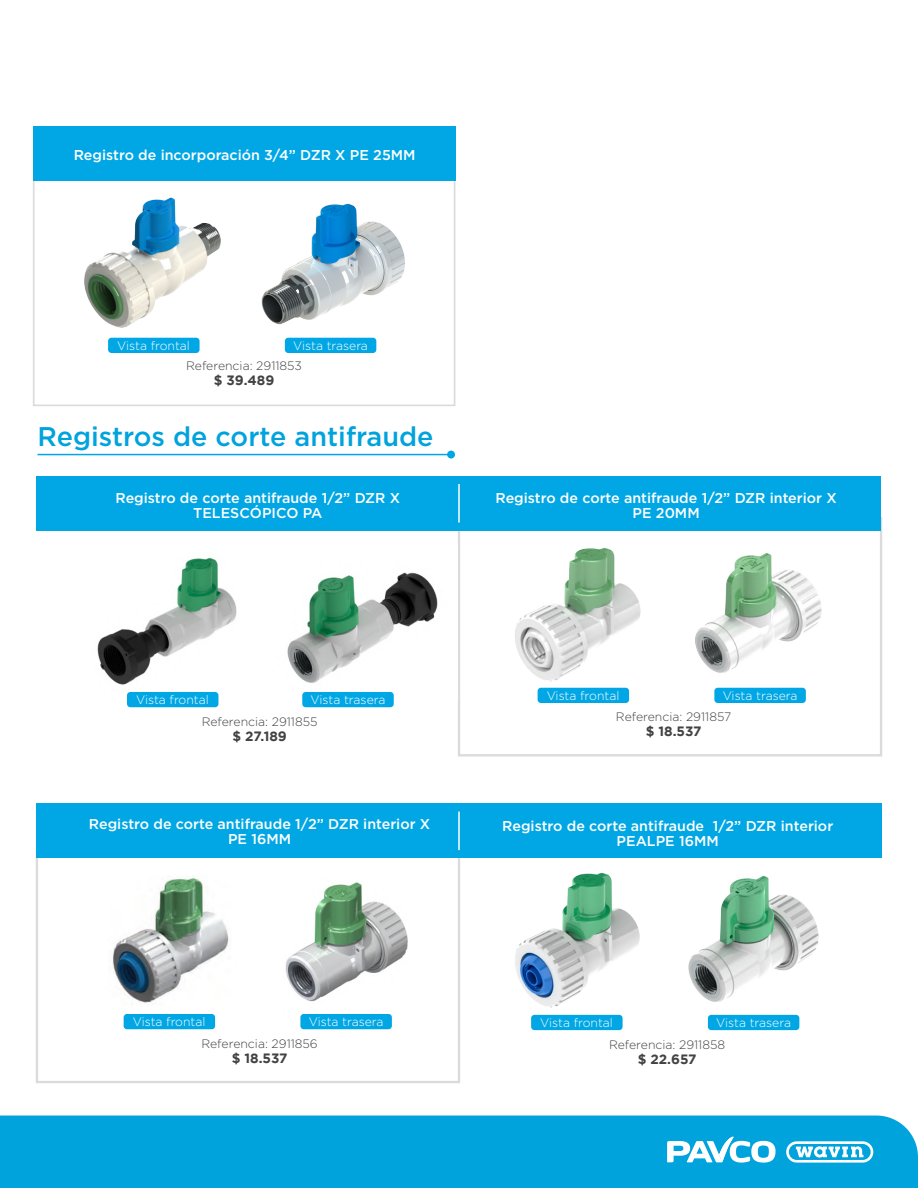
<style>
.page{position:relative;width:918px;height:1188px;background:#fff}
.page>*{position:absolute;margin:0;border:0;box-sizing:border-box;transform-origin:0 0}
.t1{font:500 27px "Gotham";color:#00a3dc}
.t2{font:500 14.25px/15px "Gotham";color:#fff;text-align:center}
.t3{font:700 13.5px "Gotham";letter-spacing:-.005em;color:#424242}
.t4{font:300 12.15px "Gotham";color:#fff}
.t5{font:300 12.15px "Gotham";color:#424242}
</style>
<div class="page">
<div style="left:458px;top:517px;width:424px;height:239px;border:2px solid #dbdbdb"></div>
<img style="left:688px;top:875px;width:131px;height:127px">
<div style="left:36px;top:847px;width:424px;height:236px;border:2px solid #dbdbdb"></div>
<div style="left:37px;top:477px;width:844px;height:54px;background:#00a7e4"></div>
<hr style="left:458px;top:484px;width:2px;height:39px;background:#fff">
<div style="left:538px;top:688px;width:91px;height:15px;background:#00a7e4;border-radius:3px"></div>
<div style="left:714px;top:688px;width:92px;height:15px;background:#00a7e4;border-radius:3px"></div>
<div style="left:37px;top:804px;width:422px;height:54px;background:#00a7e4"></div>
<div style="left:459px;top:804px;width:422px;height:54px;background:#00a7e4"></div>
<div style="left:531px;top:1015px;width:92px;height:15px;background:#00a7e4;border-radius:3px"></div>
<div style="left:708px;top:1015px;width:91px;height:15px;background:#00a7e4;border-radius:3px"></div>
<img style="left:515px;top:548px;width:126px;height:144px">
<img style="left:695px;top:553px;width:127px;height:135px">
<hr style="left:458px;top:812px;width:2px;height:38px;background:#fff">
<img style="left:285px;top:882px;width:123px;height:120px">
<div style="left:124px;top:1014px;width:91px;height:15px;background:#00a7e4;border-radius:3px"></div>
<div style="left:300px;top:1014px;width:92px;height:15px;background:#00a7e4;border-radius:3px"></div>
<img style="left:113px;top:876px;width:118px;height:127px">
<img style="left:515px;top:872px;width:125px;height:136px">
<img style="left:84px;top:197px;width:137px;height:143px">
<div style="left:33px;top:178px;width:422px;height:228px;border:2px solid #dbdbdb"></div>
<div style="left:34px;top:127px;width:422px;height:54px;background:#00a7e4"></div>
<div style="left:108px;top:338px;width:92px;height:15px;background:#00a7e4;border-radius:3px"></div>
<div style="left:285px;top:338px;width:91px;height:15px;background:#00a7e4;border-radius:3px"></div>
<img style="left:261px;top:203px;width:144px;height:146px">
<div style="left:0;top:1116px;width:918px;height:72px;background:#00a3dc"></div>
<svg style="left:667px;top:1137px;width:109px;height:26px"></svg>
<svg style="left:786px;top:1141px;width:87px;height:22px"></svg>
<img style="left:287px;top:572px;width:151px;height:122px">
<img style="left:97px;top:558px;width:140px;height:127px">
<div style="left:127px;top:692px;width:91px;height:15px;background:#00a7e4;border-radius:3px"></div>
<div style="left:302px;top:692px;width:92px;height:15px;background:#00a7e4;border-radius:3px"></div>
<hr style="left:37px;top:454px;width:414px;height:1px;background:#00a7e4">
<div style="left:447px;top:451px;width:8px;height:8px;background:#00a7e4;border-radius:50%"></div>
<p class="t2" style="left:74px;top:147px;width:343px">Registro de incorporación 3/4” DZR X PE 25MM</p>
<p class="t4" style="left:117px;top:339px;width:74px">Vista frontal</p>
<p class="t4" style="left:293px;top:339px;width:76px">Vista trasera</p>
<p class="t5" style="left:186px;top:359px;width:117px">Referencia: 2911853</p>
<p class="t3" style="left:214px;top:371px;width:62px">$ 39.489</p>
<h1 class="t1" style="left:37px;top:421px;width:398px">Registros de corte antifraude</h1>
<p class="t2" style="left:116px;top:490px;width:286px">Registro de corte antifraude 1/2” DZR X<br>TELESCÓPICO PA</p>
<p class="t2" style="left:496px;top:490px;width:343px">Registro de corte antifraude 1/2” DZR interior X<br>PE 20MM</p>
<p class="t4" style="left:136px;top:693px;width:74px">Vista frontal</p>
<p class="t4" style="left:311px;top:693px;width:76px">Vista trasera</p>
<p class="t4" style="left:547px;top:689px;width:74px">Vista frontal</p>
<p class="t4" style="left:723px;top:689px;width:76px">Vista trasera</p>
<p class="t5" style="left:202px;top:715px;width:117px">Referencia: 2911855</p>
<p class="t3" style="left:232px;top:727px;width:56px">$ 27.189</p>
<p class="t5" style="left:616px;top:711px;width:117px">Referencia: 2911857</p>
<p class="t3" style="left:646px;top:723px;width:57px">$ 18.537</p>
<p class="t2" style="left:89px;top:816px;width:343px">Registro de corte antifraude 1/2” DZR interior X<br>PE 16MM</p>
<p class="t2" style="left:502px;top:818px;width:332px">Registro de corte antifraude 1/2” DZR interior<br>PEALPE 16MM</p>
<p class="t4" style="left:133px;top:1015px;width:74px">Vista frontal</p>
<p class="t4" style="left:309px;top:1015px;width:76px">Vista trasera</p>
<p class="t4" style="left:540px;top:1016px;width:74px">Vista frontal</p>
<p class="t4" style="left:716px;top:1016px;width:76px">Vista trasera</p>
<p class="t5" style="left:201px;top:1037px;width:118px">Referencia: 2911856</p>
<p class="t3" style="left:232px;top:1049px;width:57px">$ 18.537</p>
<p class="t5" style="left:609px;top:1038px;width:118px">Referencia: 2911858</p>
<p class="t3" style="left:638px;top:1050px;width:60px">$ 22.657</p>
</div>
